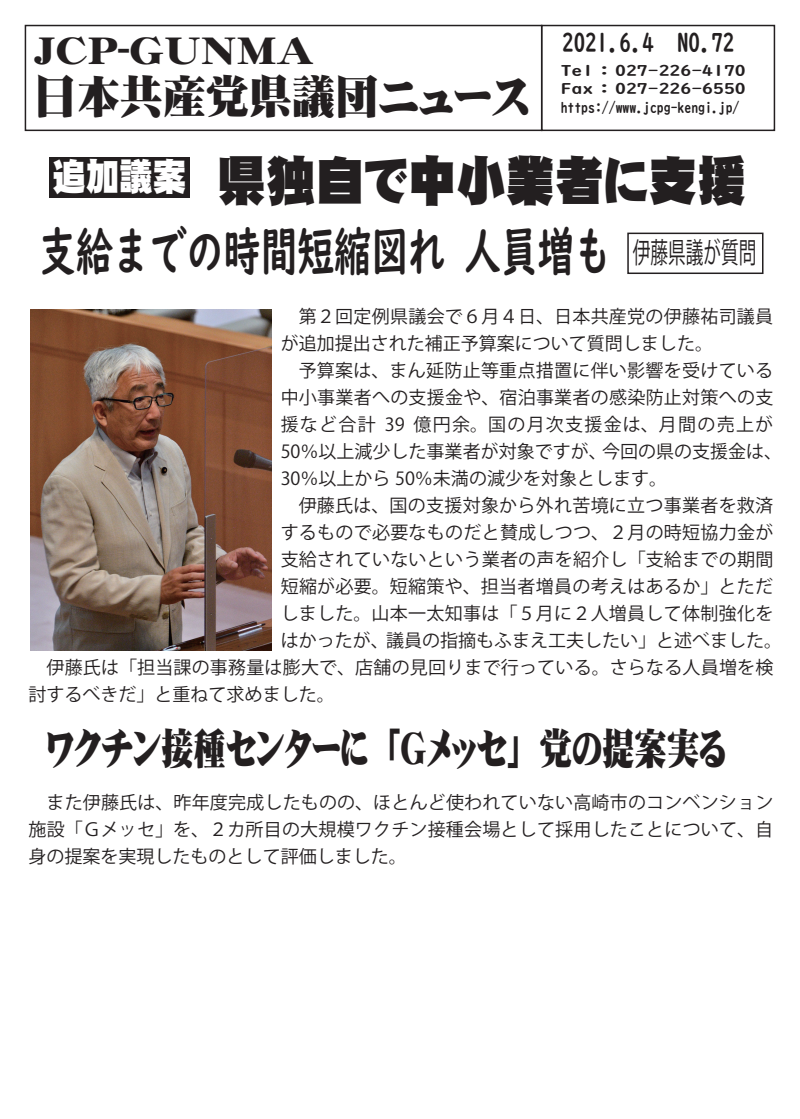
<style>
.page{position:relative;width:800px;height:1119px;background:#fff}
.page>*{position:absolute;margin:0;border:0;box-sizing:border-box;transform-origin:0 0}
.t1{font:54.15px "DF Gothic SU WING RKSJ H";color:#231f20;scale:.9 1}
.t2{font:52.65px "UD Digi Kyokasho N B";color:#231f20;scale:.7 1}
.t3{font:46.2px "DF Mincho SU WING RKSJ H";color:#231f20;scale:.93 1}
.t4{font:43.35px "DF Mincho SU WING RKSJ H";color:#231f20;scale:.75 1}
.t5{font:36.75px "DF Mincho SU WING RKSJ H";color:#231f20;scale:1.17 1}
.t6{font:28.5px "Koz Go Pro";color:#231f20;scale:.62 1}
.t7{font:25.5px "UD Digi Kyokasho N B";color:#231f20;scale:.9 1}
.t8{font:18px/27px "Koz Go Pr 6 N";letter-spacing:.015em;color:#231f20;text-align:justify}
.t9{font:18px "Koz Go Pr 6 N";letter-spacing:.07em;color:#231f20}
.t10{font:14.7px/18.8px "UD Digi Kyokasho N B";color:#231f20;text-align:justify;scale:1.48 1}
</style>
<div class="page">
<div style="left:627px;top:232px;width:136px;height:42px;background:#fff;border:2px solid #231f20"></div>
<div style="left:49px;top:157px;width:141px;height:40px;background:#231f20"></div>
<div style="left:541px;top:25px;width:234px;height:106px;background:#fff;border:2px solid #231f20"></div>
<div style="left:25px;top:25px;width:517px;height:106px;background:#fff;border:2px solid #231f20"></div>
<img style="left:30px;top:309px;width:241px;height:341px">
<h3 class="t7" style="left:562px;top:28px;width:193px">2021.6.4　NO.72</h3>
<h3 class="t5" style="left:34px;top:32px;width:240px">JCP-GUNMA</h3>
<h3 class="t3" style="left:34px;top:74px;width:534px">日本共産党県議団ニュース</h3>
<p class="t10" style="left:560px;top:61px;width:126px">Tel：027-226-4170<br>Fax：027-226-6550 https://www.jcpg-kengi.jp/</p>
<h1 class="t1" style="left:52px;top:153px;width:772px"><sup>追加議案</sup> 県独自で中小業者に支援</h1>
<h2 class="t2" style="left:39px;top:220px;width:819px">支給までの時間短縮図れ 人員増も</h2>
<p class="t8" style="left:280px;top:303px;width:494px">　第２回定例県議会で６月４日、日本共産党の伊藤祐司議員</p>
<p class="t8" style="left:280px;top:330px;width:434px">が追加提出された補正予算案について質問しました。</p>
<p class="t8" style="left:280px;top:357px;width:494px">　予算案は、まん延防止等重点措置に伴い影響を受けている</p>
<p class="t8" style="left:280px;top:384px;width:494px">中小事業者への支援金や、宿泊事業者の感染防止対策への支</p>
<p class="t9" style="left:280px;top:414px;width:494px">援など合計 39 億円余。国の月次支援金は、月間の売上が</p>
<p class="t8" style="left:280px;top:438px;width:503px">50％以上減少した事業者が対象ですが、今回の県の支援金は、</p>
<p class="t8" style="left:280px;top:465px;width:388px">30％以上から 50％未満の減少を対象とします。</p>
<p class="t8" style="left:280px;top:492px;width:494px">　伊藤氏は、国の支援対象から外れ苦境に立つ事業者を救済</p>
<p class="t8" style="left:280px;top:519px;width:494px">するもので必要なものだと賛成しつつ、２月の時短協力金が</p>
<p class="t8" style="left:280px;top:546px;width:494px">支給されていないという業者の声を紹介し「支給までの期間</p>
<p class="t8" style="left:280px;top:573px;width:494px">短縮が必要。短縮策や、担当者増員の考えはあるか」とただ</p>
<p class="t8" style="left:280px;top:600px;width:494px">しました。山本一太知事は「５月に２人増員して体制強化を</p>
<p class="t8" style="left:280px;top:627px;width:503px">はかったが、議員の指摘もふまえ工夫したい」と述べました。</p>
<p class="t8" style="left:28px;top:654px;width:746px">　伊藤氏は「担当課の事務量は膨大で、店舗の見回りまで行っている。さらなる人員増を検</p>
<p class="t8" style="left:28px;top:681px;width:307px">討するべきだ」と重ねて求めました。</p>
<h3 class="t6" style="left:632px;top:234px;width:201px">伊藤県議が質問</h3>
<h3 class="t4" style="left:46px;top:727px;width:907px">ワクチン接種センターに「Ｇメッセ」　党の提案実る</h3>
<p class="t8" style="left:28px;top:789px;width:746px">　また伊藤氏は、昨年度完成したものの、ほとんど使われていない高崎市のコンベンション施設「Ｇメッセ」を、２カ所目の大規模ワクチン接種会場として採用したことについて、自身の提案を実現したものとして評価しました。</p>
</div>
